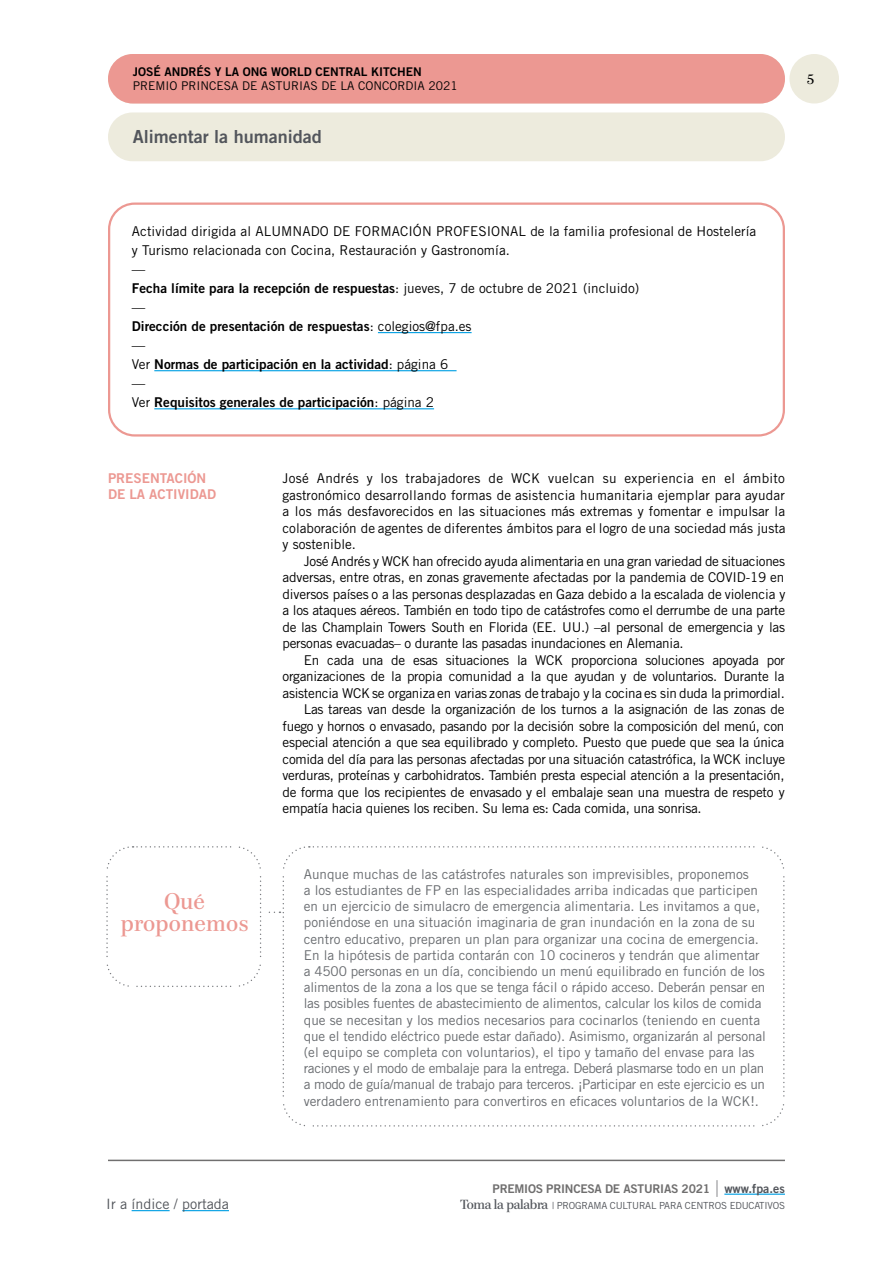
<style>
.page{position:relative;width:893px;height:1263px;background:#fff}
.page>*{position:absolute;margin:0;border:0;box-sizing:border-box;transform-origin:0 0}
.t1{font:22.5px/22.5px "Paperback 48";letter-spacing:.01em;color:#ec9892;text-align:center}
.t2{font:18px "Trade Gothic LT Std Bd 2";color:#52555b}
.t3{font:14.25px "Trade Gothic LT Std";color:#52555b}
.t4{font:13.5px/16.5px "Trade Gothic LT Std";letter-spacing:-.02em;color:#000;text-align:justify}
.t5{font:13.5px/16.2px "Trade Gothic LT Std";color:#686b6f}
.t6{font:13.5px "Trade Gothic LT Std Bd 2";color:#000}
.t7{font:13.5px/19px "Trade Gothic LT Std";letter-spacing:.005em;color:#000}
.t8{font:13.5px/16.5px "Trade Gothic LT Std Bd 2";color:#ec9892}
.t9{font:13.5px "Paperback 48";color:#000}
.t10{font:12px "Trade Gothic LT Std";color:#000}
.t11{font:12px "Trade Gothic LT Std Bd 2";letter-spacing:-.02em;color:#706f6f}
.t12{font:12px "Trade Gothic LT Std Bd 2";color:#000}
.t13{font:9.75px "Trade Gothic LT Std";letter-spacing:-.02em;color:#52555b}
.s1{font-family:"Trade Gothic LT Std"}
.s2{font-size:12.45px;color:#52555b}
.s3{font-family:"Paperback 48";font-size:13.2px}
</style>
<div class="page">
<div style="left:789px;top:54px;width:50px;height:50px;background:#edebdd;border-radius:50%"></div>
<hr style="left:724px;top:1193px;width:61px;height:2px;background:#009fe3">
<hr style="left:108px;top:1160px;width:677px;height:1px;background:#706f6f">
<hr style="left:132px;top:1210px;width:38px;height:1px;background:#009fe3">
<hr style="left:182px;top:1210px;width:47px;height:1px;background:#009fe3">
<svg style="left:717px;top:1180px;width:1px;height:16px"></svg>
<div style="left:108px;top:202px;width:677px;height:235px;border:2px solid #ec9892;border-radius:26px"></div>
<hr style="left:378px;top:332px;width:94px;height:1px;background:#009fe3">
<hr style="left:154px;top:370px;width:303px;height:1px;background:#009fe3">
<hr style="left:154px;top:408px;width:280px;height:1px;background:#009fe3">
<div style="left:108px;top:54px;width:677px;height:50px;background:#ec9892;border-radius:25px"></div>
<div style="left:108px;top:112px;width:677px;height:49px;background:#edebdd;border-radius:24px"></div>
<svg style="left:106px;top:846px;width:156px;height:141px"></svg>
<svg style="left:269px;top:846px;width:516px;height:281px"></svg>
<p class="t12" style="left:133px;top:64px;width:290px">JOSÉ ANDRÉS Y LA ONG WORLD CENTRAL KITCHEN</p>
<p class="t10" style="left:133px;top:79px;width:326px">PREMIO PRINCESA DE ASTURIAS DE LA CONCORDIA 2021</p>
<h2 class="t2" style="left:133px;top:126px;width:191px">Alimentar la humanidad</h2>
<p class="t9" style="left:807px;top:71px;width:9px">5</p>
<p class="t7" style="left:132px;top:221px;width:626px">Actividad dirigida al ALUMNADO DE FORMACIÓN PROFESIONAL de la familia profesional de Hostelería y Turismo relacionada con Cocina, Restauración y Gastronomía.<br>—</p>
<p class="t6" style="left:132px;top:280px;width:509px">Fecha límite para la recepción de respuestas<span class="s1">: jueves, 7 de octubre de 2021 (incluido)</span></p>
<p class="t4" style="left:132px;top:299px;width:15px">—</p>
<p class="t6" style="left:132px;top:318px;width:341px">Dirección de presentación de respuestas<span class="s1">: colegios@fpa.es</span></p>
<p class="t4" style="left:132px;top:337px;width:15px">—</p>
<p class="t6" style="left:132px;top:356px;width:318px"><span class="s1">Ver</span> Normas de participación en la actividad<span class="s1">: página 6</span></p>
<p class="t4" style="left:132px;top:375px;width:15px">—</p>
<p class="t6" style="left:132px;top:394px;width:304px"><span class="s1">Ver</span> Requisitos generales de participación<span class="s1">: página 2</span></p>
<p class="t8" style="left:108px;top:470px;width:109px">PRESENTACIÓN<br>DE LA ACTIVIDAD</p>
<h1 class="t1" style="left:121px;top:890px;width:129px">Qué proponemos</h1>
<p class="t4" style="left:283px;top:470px;width:505px">José Andrés y los trabajadores de WCK vuelcan su experiencia en el ámbito gastronómico desarrollando formas de asistencia humanitaria ejemplar para ayudar a los más desfavorecidos en las situaciones más extremas y fomentar e impulsar la colaboración de agentes de diferentes ámbitos para el logro de una sociedad más justa y sostenible.</p>
<p class="t4" style="left:283px;top:552px;width:504px;text-indent:21px">José Andrés y WCK han ofrecido ayuda alimentaria en una gran variedad de situaciones adversas, entre otras, en zonas gravemente afectadas por la pandemia de COVID-19 en diversos países o a las personas desplazadas en Gaza debido a la escalada de violencia y a los ataques aéreos. También en todo tipo de catástrofes como el derrumbe de una parte de las Champlain Towers South en Florida (EE. UU.) –al personal de emergencia y las personas evacuadas– o durante las pasadas inundaciones en Alemania.</p>
<p class="t4" style="left:304px;top:651px;width:483px">En cada una de esas situaciones la WCK proporciona soluciones apoyada por</p>
<p class="t4" style="left:283px;top:668px;width:503px">organizaciones de la propia comunidad a la que ayudan y de voluntarios. Durante la</p>
<p class="t4" style="left:283px;top:684px;width:504px">asistencia WCK se organiza en varias zonas de trabajo y la cocina es sin duda la primordial.</p>
<p class="t4" style="left:304px;top:701px;width:482px">Las tareas van desde la organización de los turnos a la asignación de las zonas de</p>
<p class="t4" style="left:283px;top:717px;width:503px">fuego y hornos o envasado, pasando por la decisión sobre la composición del menú, con</p>
<p class="t4" style="left:283px;top:734px;width:503px">especial atención a que sea equilibrado y completo. Puesto que puede que sea la única</p>
<p class="t4" style="left:283px;top:750px;width:504px">comida del día para las personas afectadas por una situación catastrófica, la WCK incluye</p>
<p class="t4" style="left:283px;top:767px;width:504px">verduras, proteínas y carbohidratos. También presta especial atención a la presentación,</p>
<p class="t4" style="left:283px;top:783px;width:504px">de forma que los recipientes de envasado y el embalaje sean una muestra de respeto y</p>
<p class="t4" style="left:283px;top:800px;width:421px">empatía hacia quienes los reciben. Su lema es: Cada comida, una sonrisa.</p>
<p class="t5" style="left:304px;top:866px;width:463px">Aunque muchas de las catástrofes naturales son imprevisibles, proponemos<br>a los estudiantes de FP en las especialidades arriba indicadas que participen en un ejercicio de simulacro de emergencia alimentaria. Les invitamos a que, poniéndose en una situación imaginaria de gran inundación en la zona de su centro educativo, preparen un plan para organizar una cocina de emergencia.<br>En la hipótesis de partida contarán con 10 cocineros y tendrán que alimentar a 4500 personas en un día, concibiendo un menú equilibrado en función de los alimentos de la zona a los que se tenga fácil o rápido acceso. Deberán pensar en las posibles fuentes de abastecimiento de alimentos, calcular los kilos de comida que se necesitan y los medios necesarios para cocinarlos (teniendo en cuenta que el tendido eléctrico puede estar dañado). Asimismo, organizarán al personal (el equipo se completa con voluntarios), el tipo y tamaño del envase para las raciones y el modo de embalaje para la entrega. Deberá plasmarse todo en un plan a modo de guía/manual de trabajo para terceros. ¡Participar en este ejercicio es un verdadero entrenamiento para convertiros en eficaces voluntarios de la WCK!.</p>
<p class="t11" style="left:493px;top:1181px;width:294px">PREMIOS PRINCESA DE ASTURIAS 2021 <span class="s2">www.fpa.es</span></p>
<p class="t3" style="left:106px;top:1195px;width:124px">Ir a índice / portada</p>
<p class="t13" style="left:460px;top:1200px;width:326px"><span class="s3">Toma la palabra</span> | PROGRAMA CULTURAL PARA CENTROS EDUCATIVOS</p>
</div>
